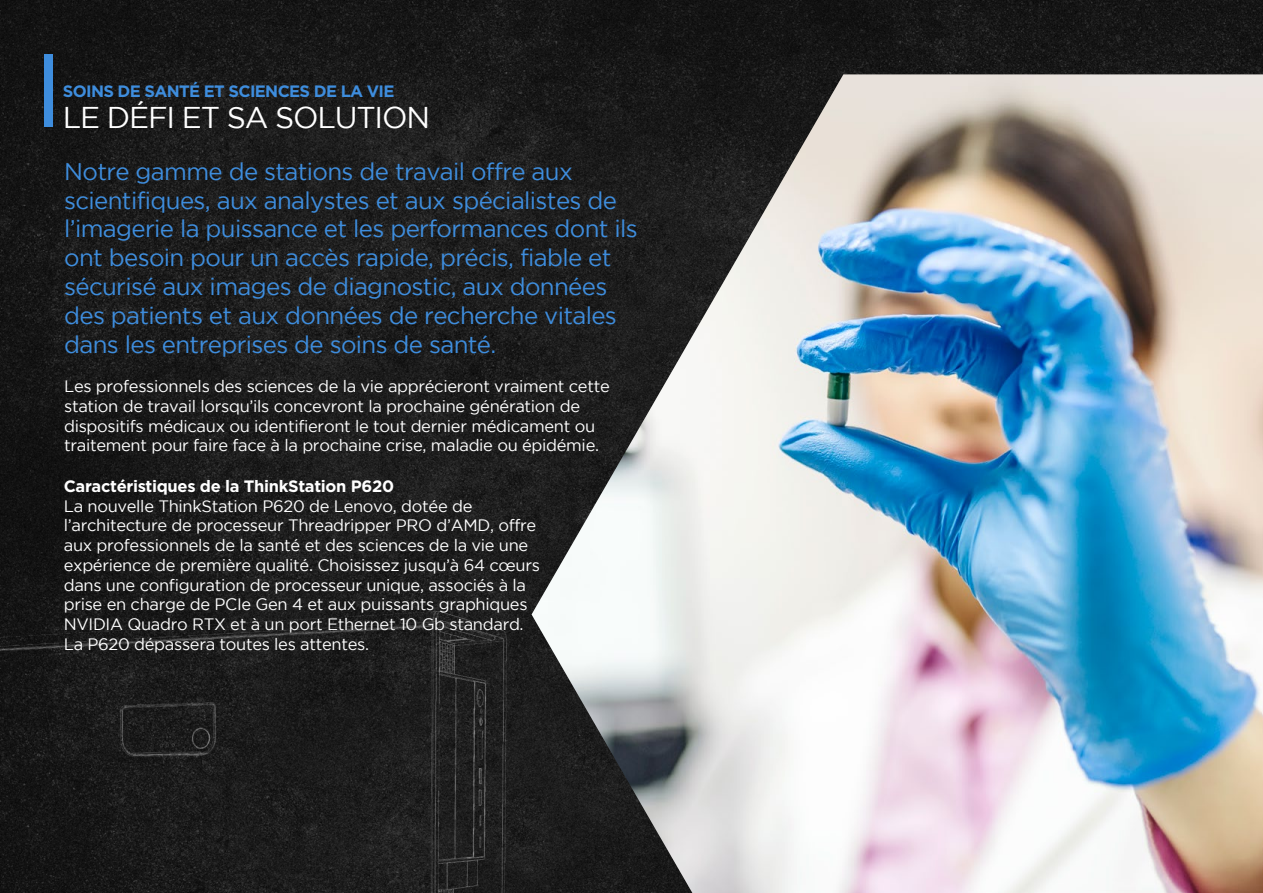
<style>
.page{position:relative;width:1263px;height:893px;background:#fff}
.page>*{position:absolute;margin:0;border:0;box-sizing:border-box;transform-origin:0 0}
.t1{font:30px "Gotham";letter-spacing:-.04em;color:#fff}
.t2{font:24px/28.8px "Gotham";letter-spacing:-.025em;color:#3e8ddd}
.t3{font:16.5px/19.8px "Gotham";letter-spacing:-.02em;color:#fff}
.t4{font:700 16.5px "Gotham";letter-spacing:-.02em;color:#fff}
.t5{font:700 16.5px "Gotham";letter-spacing:-.04em;color:#3e8ddd}
</style>
<div class="page">
<img style="left:0;top:0;width:1263px;height:597px">
<img style="left:531px;top:74px;width:732px;height:819px">
<img style="left:0;top:597px;width:621px;height:296px">
<div style="left:45px;top:55px;width:8px;height:72px;background:#3e8ddd"></div>
<p class="t5" style="left:63px;top:82px;width:333px">SOINS DE SANTÉ ET SCIENCES DE LA VIE</p>
<h1 class="t1" style="left:63px;top:101px;width:369px">LE DÉFI ET SA SOLUTION</h1>
<p class="t2" style="left:64px;top:157px;width:575px">Notre gamme de stations de travail offre aux scientifiques, aux analystes et aux spécialistes de l’imagerie la puissance et les performances dont ils ont besoin pour un accès rapide, précis, fiable et sécurisé aux images de diagnostic, aux données des patients et aux données de recherche vitales dans les entreprises de soins de santé.</p>
<p class="t3" style="left:64px;top:376px;width:547px">Les professionnels des sciences de la vie apprécieront vraiment cette station de travail lorsqu’ils concevront la prochaine génération de dispositifs médicaux ou identifieront le tout dernier médicament ou traitement pour faire face à la prochaine crise, maladie ou épidémie.</p>
<p class="t4" style="left:64px;top:476px;width:332px">Caractéristiques de la ThinkStation P620</p>
<p class="t3" style="left:64px;top:496px;width:478px">La nouvelle ThinkStation P620 de Lenovo, dotée de l’architecture de processeur Threadripper PRO d’AMD, offre aux professionnels de la santé et des sciences de la vie une expérience de première qualité. Choisissez jusqu’à 64 cœurs dans une configuration de processeur unique, associés à la prise en charge de PCIe Gen 4 et aux puissants graphiques NVIDIA Quadro RTX et à un port Ethernet 10 Gb standard.<br>La P620 dépassera toutes les attentes.</p>
</div>
